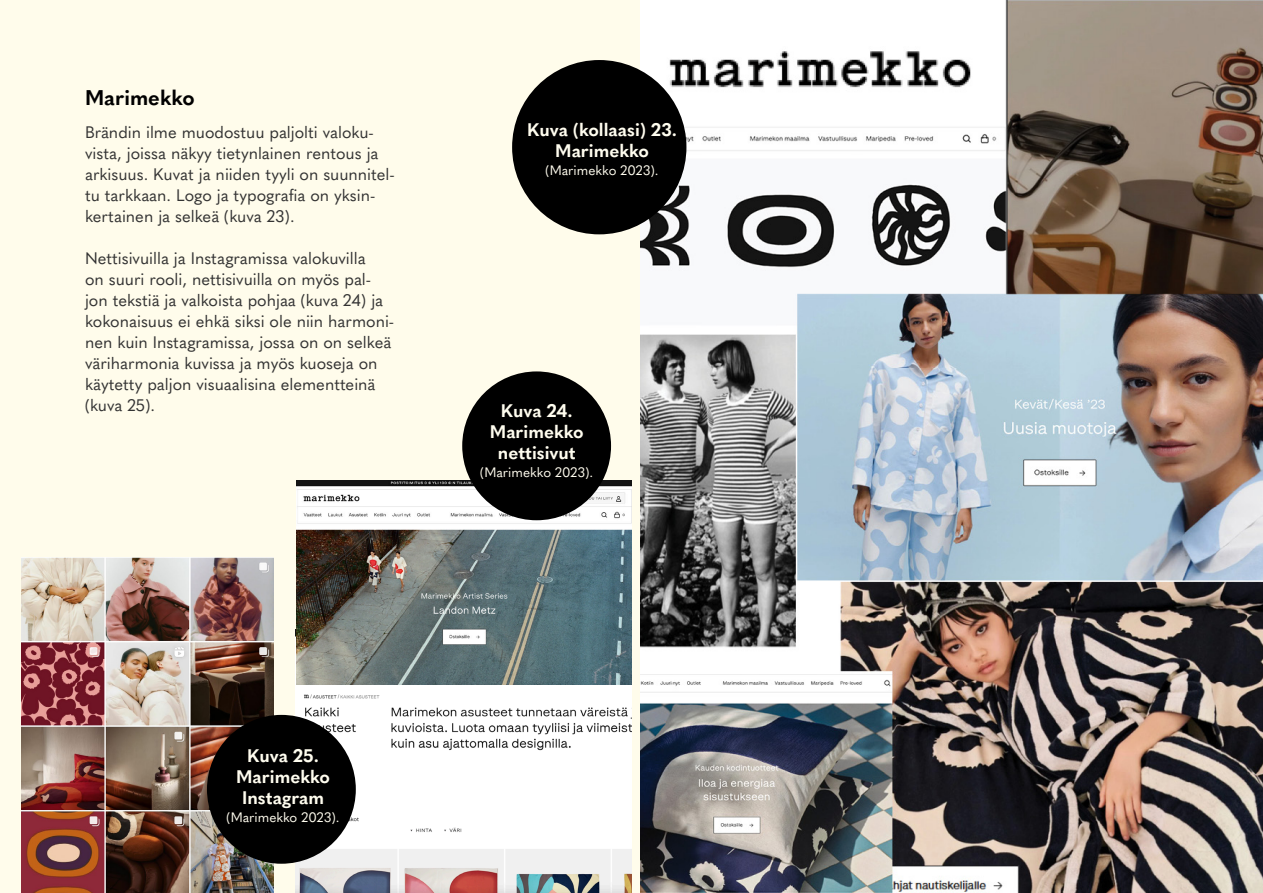
<style>
.page{position:relative;width:1263px;height:893px;background:#fffceb}
.page>*{position:absolute;margin:0;border:0;box-sizing:border-box;transform-origin:0 0}
.Alaotsikot{font:700 21px "Quasimoda";color:#000}
.Kuvatekstit{font:700 18px/21px "Quasimoda";color:#fffdef;text-align:center}
.Leipis{font:16.5px/21px "Quasimoda";color:#333}
.Kuvatekstit-2{font:13.5px "Quasimoda";color:#fffdef}
</style>
<div class="page">
<img style="left:640px;top:0;width:623px;height:892px">
<img style="left:22px;top:558px;width:252px;height:335px">
<img style="left:295px;top:629px;width:336px;height:264px">
<div style="left:512px;top:60px;width:174px;height:174px;background:#000;border-radius:50%"></div>
<div style="left:207px;top:715px;width:149px;height:149px;background:#000;border-radius:50%"></div>
<img style="left:296px;top:480px;width:335px;height:204px">
<div style="left:462px;top:371px;width:149px;height:149px;background:#000;border-radius:50%"></div>
<p class="Alaotsikot" style="left:85px;top:81px;width:111px">Marimekko</p>
<p class="Leipis" style="left:85px;top:120px;width:311px">Brändin ilme muodostuu paljolti valoku&shy;vista, joissa näkyy tietynlainen rentous ja arkisuus. Kuvat ja niiden tyyli on suunnitel&shy;tu tarkkaan. Logo ja typografia on yksin&shy;kertainen ja selkeä (kuva 23).</p>
<p class="Leipis" style="left:85px;top:246px;width:311px">Nettisivuilla ja Instagramissa valokuvilla<br>on suuri rooli, nettisivuilla on myös pal&shy;jon tekstiä ja valkoista pohjaa (kuva 24) ja kokonaisuus ei ehkä siksi ole niin harmoni&shy;nen kuin Instagramissa, jossa on on selkeä väriharmonia kuvissa ja myös kuoseja on käytetty paljon visuaalisina elementteinä (kuva 25).</p>
<p class="Kuvatekstit" style="left:527px;top:117px;width:151px">Kuva (kollaasi) 23.<br>Marimekko</p>
<p class="Kuvatekstit-2" style="left:546px;top:160px;width:115px">(Marimekko 2023).</p>
<p class="Kuvatekstit" style="left:490px;top:399px;width:95px">Kuva 24.<br>Marimekko nettisivut</p>
<p class="Kuvatekstit-2" style="left:480px;top:462px;width:115px">(Marimekko 2023).</p>
<p class="Kuvatekstit" style="left:236px;top:744px;width:95px">Kuva 25.<br>Marimekko<br>Instagram</p>
<p class="Kuvatekstit-2" style="left:227px;top:807px;width:115px">(Marimekko 2023).</p>
</div>
